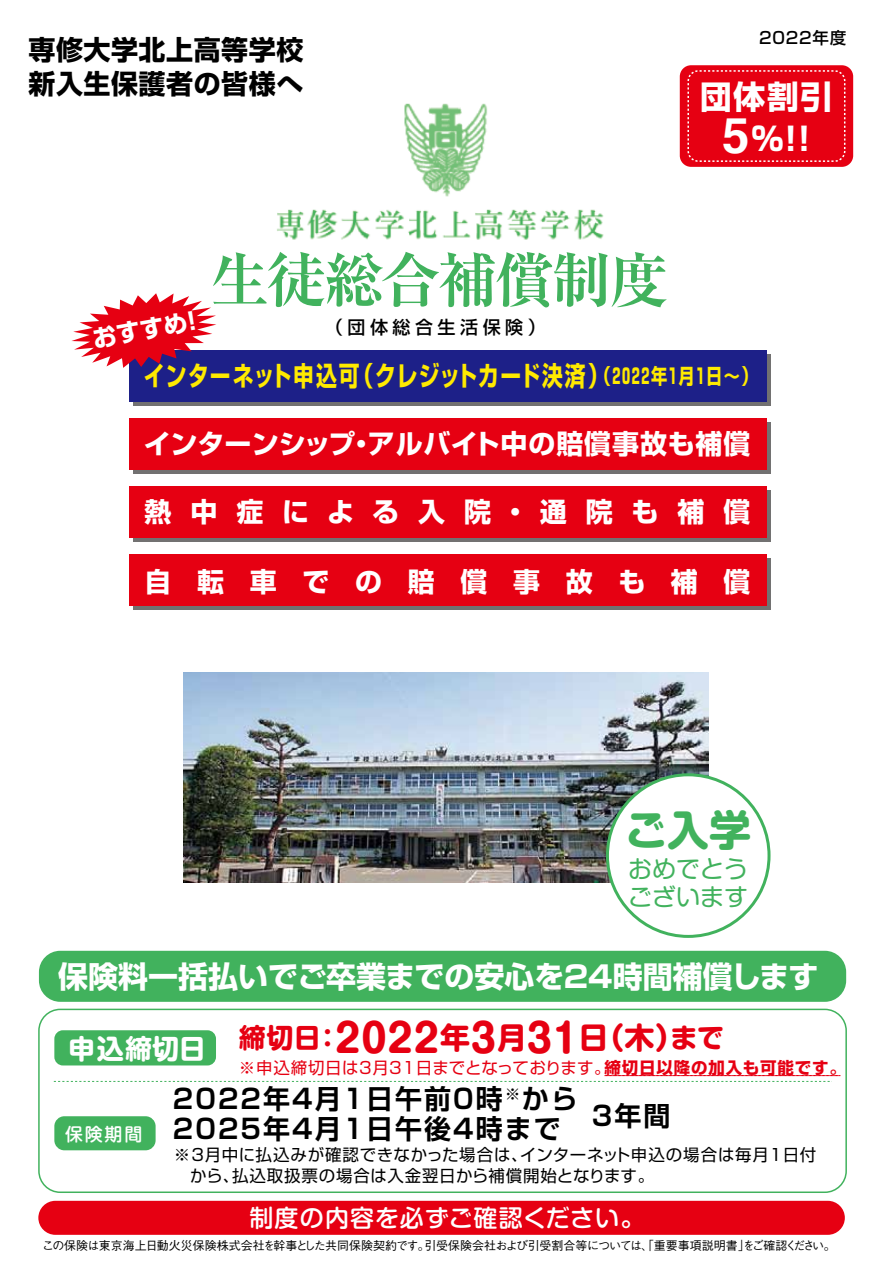
<style>
.page{position:relative;width:893px;height:1263px;background:#fff}
.page>*{position:absolute;margin:0;border:0;box-sizing:border-box;transform-origin:0 0}
.t1{font:700 60px "Ryumin Pro";letter-spacing:-.05em;color:#41b25d}
.t2{font:700 42px "Shin M Go Pro";color:#41b25d}
.t3{font:700 39px "Shin M Go Pro";letter-spacing:.025em;color:#e60012}
.t4{font:700 32.25px/42.3px "Shin Go Pro";color:#fff;text-align:center}
.t5{font:700 30px "Shin Go Pro";color:#fff}
.t6{font:700 27px/30px "Shin Go Pro De";letter-spacing:.075em;color:#000}
.t7{font:700 27px "Shin Go Pro";letter-spacing:.06em;color:#ffea00;scale:.77 1}
.t8{font:700 27px "Shin Go Pro";letter-spacing:.02em;color:#fff}
.t9{font:700 27px/34.5px "Shin Go Pro";letter-spacing:.02em;color:#000}
.t10{font:700 27px "Shin Go Pro";letter-spacing:.705em;color:#fff}
.t11{font:700 27px "Shin Go Pro";letter-spacing:.95em;color:#fff}
.t12{font:500 24px "Shin M Go Pro";letter-spacing:.035em;color:#fff}
.t13{font:24px/28.5px "Shin M Go Pro";color:#41b25d}
.t14{font:700 24px "Shin Go Pro";color:#fff}
.t15{font:500 18px "Shin Go Pro";letter-spacing:.25em;color:#000}
.t16{font:500 18px "Shin M Go Pro";color:#fff}
.t17{font:16.5px/21px "Shin Go Pro";letter-spacing:.04em;color:#000}
.t18{font:16.5px "Shin Go Pro";letter-spacing:.02em;color:#e60012}
.t19{font:500 16.5px "Shin Go Pro";letter-spacing:.05em;color:#000}
.t20{font:500 12px "Gothic BBB Pro";color:#000}
.s1{font-family:"Helvetica";font-size:49.2px}
.s2{font-size:21px}
.s3{font-size:27px}
.s4{font-size:30px}
.s5{font-weight:700}
</style>
<div class="page">
<img style="left:184px;top:673px;width:524px;height:209px">
<div style="left:39px;top:951px;width:807px;height:51px;background:#41b25d;border-radius:21px"></div>
<div style="left:680px;top:65px;width:173px;height:102px;background:#e60012;border-radius:11px"></div>
<div style="left:687px;top:70px;width:158px;height:92px;border:2px dashed #fff;border-radius:10px"></div>
<div style="left:38px;top:1009px;width:809px;height:184px;border:2px solid #41b25d;border-radius:21px"></div>
<div style="left:38px;top:1201px;width:807px;height:34px;background:#e60012;border-radius:17px"></div>
<div style="left:54px;top:1116px;width:102px;height:34px;background:#41b25d;border-radius:10px"></div>
<div style="left:54px;top:1030px;width:162px;height:35px;background:#41b25d;border-radius:9px"></div>
<svg style="left:133px;top:423px;width:638px;height:51px;background:#895a5e"></svg>
<div style="left:129px;top:418px;width:637px;height:51px;background:#e60012"></div>
<svg style="left:133px;top:355px;width:638px;height:51px;background:#616075"></svg>
<div style="left:129px;top:350px;width:637px;height:51px;background:#1d2088"></div>
<svg style="left:133px;top:491px;width:638px;height:51px;background:#895a5e"></svg>
<div style="left:129px;top:486px;width:637px;height:51px;background:#e60012"></div>
<svg style="left:133px;top:559px;width:638px;height:51px;background:#895a5e"></svg>
<div style="left:129px;top:554px;width:637px;height:51px;background:#e60012"></div>
<svg style="left:54px;top:1075px;width:786px;height:7px"></svg>
<div style="left:607px;top:775px;width:162px;height:161px;background:#fff;border-radius:50%"></div>
<div style="left:606px;top:773px;width:164px;height:165px;border:3px solid #41b25d;border-radius:50%"></div>
<svg style="left:71px;top:293px;width:145px;height:75px"></svg>
<img style="left:277px;top:209px;width:327px;height:31px">
<img style="left:404px;top:103px;width:84px;height:94px">
<h3 class="t9" style="left:28px;top:29px;width:276px">専修大学北上高等学校新入生保護者の皆様へ</h3>
<h3 class="t19" style="left:759px;top:24px;width:89px">2022年度</h3>
<h3 class="t4" style="left:700px;top:72px;width:134px">団体割引<br><span class="s1">5</span>％!!</h3>
<h3 class="t14" style="left:89px;top:320px;width:114px;rotate:-10deg">おすすめ！</h3>
<h1 class="t1" style="left:209px;top:232px;width:460px">生徒総合補償制度</h1>
<h3 class="t15" style="left:325px;top:313px;width:222px">（団体総合生活保険）</h3>
<h3 class="t7" style="left:144px;top:355px;width:798px">インターネット申込可（クレジットカード決済）<span class="s2">（2022年1月1日～）</span></h3>
<h3 class="t8" style="left:144px;top:423px;width:608px">インターンシップ・アルバイト中の賠償事故も補償</h3>
<h3 class="t10" style="left:145px;top:491px;width:607px">熱中症による入院・通院も補償</h3>
<h3 class="t11" style="left:145px;top:560px;width:607px">自転車での賠償事故も補償</h3>
<h2 class="t2" style="left:625px;top:795px;width:127px">ご入学</h2>
<h3 class="t13" style="left:628px;top:852px;width:121px">おめでとうございます</h3>
<h3 class="t5" style="left:58px;top:953px;width:762px">保険料一括払いでご卒業までの安心を24時間補償します</h3>
<h3 class="t3" style="left:68px;top:1006px;width:658px"><sub>申込締切日</sub> <span class="s3">締切日：</span>2022<span class="s4">年</span>3<span class="s4">月</span>31<span class="s4">日（木）</span><span class="s3">まで</span></h3>
<h3 class="t18" style="left:239px;top:1054px;width:609px">※申込締切日は3月31日までとなっております。<span class="s5">締切日以降の加入も可能です。</span></h3>
<h3 class="t16" style="left:65px;top:1119px;width:79px">保険期間</h3>
<h3 class="t6" style="left:173px;top:1081px;width:418px">2022年4月1日午前0時<sup>※</sup>から<br>2025年4月1日午後4時まで　</h3>
<h3 class="t6" style="left:592px;top:1097px;width:80px">3年間</h3>
<h3 class="t17" style="left:190px;top:1142px;width:628px;text-indent:-16px">※3月中に払込みが確認できなかった場合は、インターネット申込の場合は毎月1日付から、払込取扱票の場合は入金翌日から補償開始となります。</h3>
<h3 class="t12" style="left:249px;top:1198px;width:396px">制度の内容を必ずご確認ください。</h3>
<p class="t20" style="left:42px;top:1235px;width:795px">この保険は東京海上日動火災保険株式会社を幹事とした共同保険契約です。引受保険会社および引受割合等については、「重要事項説明書」をご確認ください。</p>
</div>
